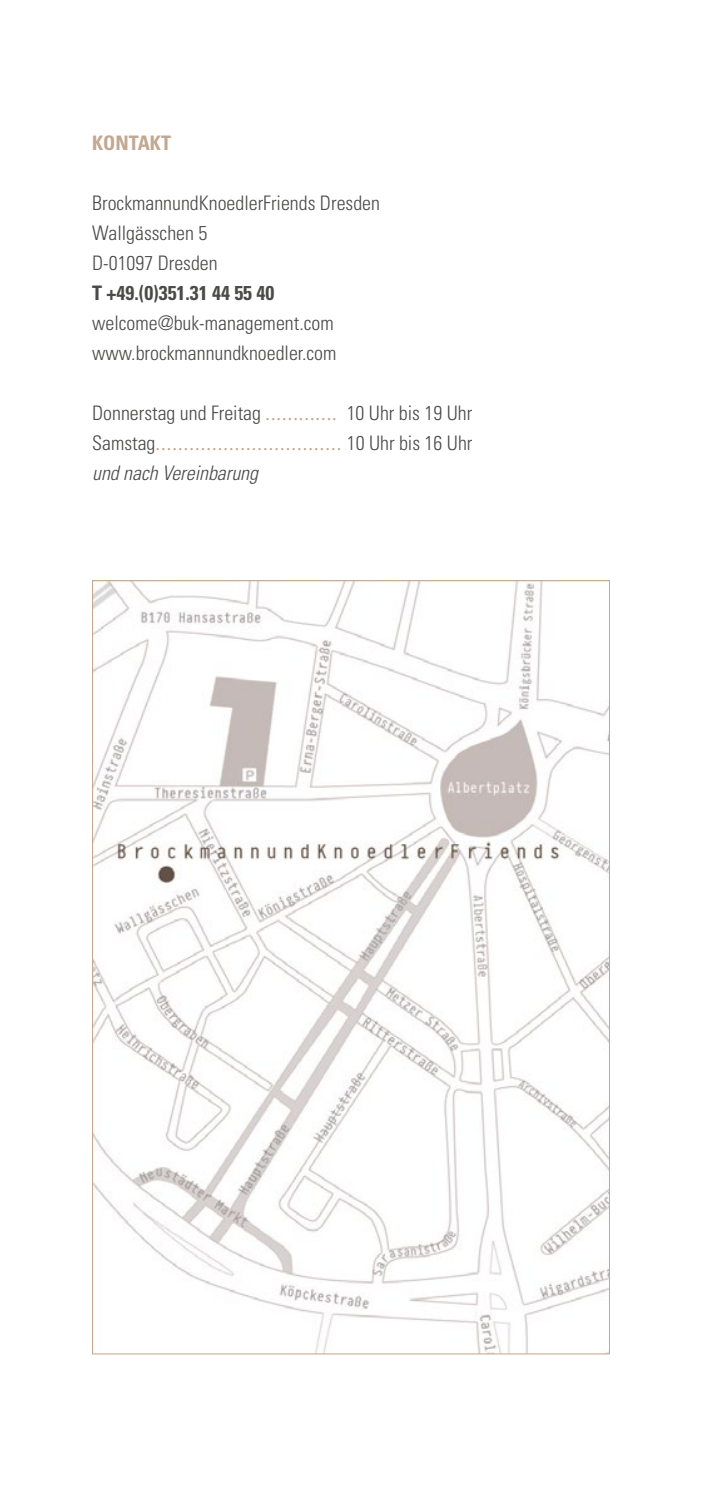
<style>
.page{position:relative;width:702px;height:1489px;background:#fff}
.page>*{position:absolute;margin:0;border:0;box-sizing:border-box;transform-origin:0 0}
.t1{font:300 condensed 20px/30px "Univers LT Std";color:#4a4a49}
.t2{font:20px "Minion Pro";color:#c2a891}
.t3{font:700 condensed 20px "Univers LT Std";color:#4a4a49}
.t4{font:italic 300 condensed 20px "Univers LT Std";color:#4a4a49}
.t5{font:700 condensed 20px "Univers LT Std";color:#c2a891}
.s1{font-family:"Minion Pro";font-weight:400;font-stretch:normal;color:#c2a891}
.s2{font-family:"Univers LT Std";font-weight:300;font-stretch:condensed;color:#4a4a49}
</style>
<div class="page">
<img style="left:94px;top:582px;width:513px;height:770px">
<p class="t5" style="left:92px;top:131px;width:80px">KONTAKT</p>
<p class="t1" style="left:92px;top:188px;width:289px">BrockmannundKnoedlerFriends Dresden<br>Wallgässchen 5<br>D-01097 Dresden</p>
<p class="t3" style="left:92px;top:281px;width:184px">T +49.(0)351.31 44 55 40</p>
<p class="t1" style="left:92px;top:308px;width:246px">welcome@buk-management.com www.brockmannundknoedler.com</p>
<p class="t1" style="left:92px;top:398px;width:381px">Donnerstag und Freitag <span class="s1">.............</span> 10 Uhr bis 19 Uhr</p>
<p class="t2" style="left:92px;top:430px;width:382px"><span class="s2">Samstag</span>................................. <span class="s2">10 Uhr bis 16 Uhr</span></p>
<p class="t4" style="left:92px;top:461px;width:167px">und nach Vereinbarung</p>
</div>
